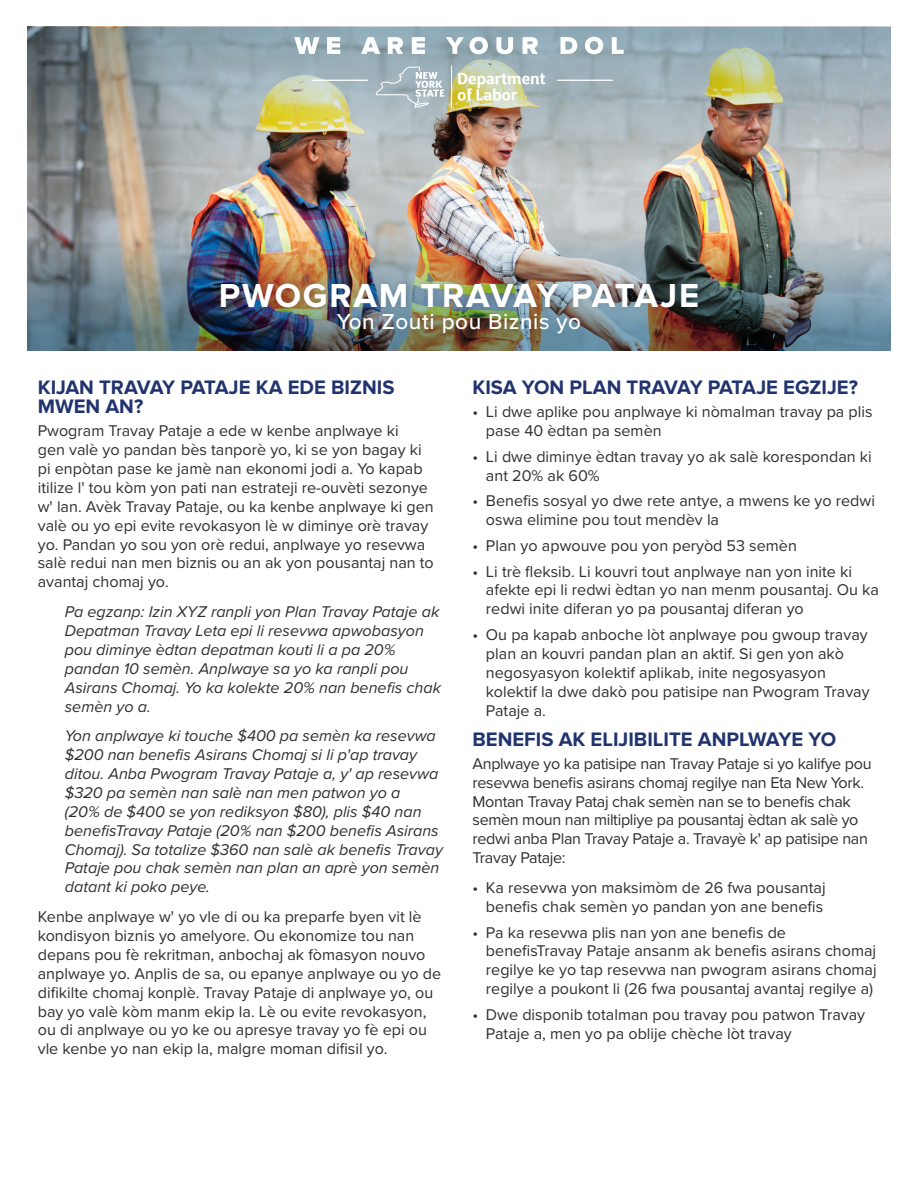
<style>
.page{position:relative;width:918px;height:1188px;background:#fff}
.page>*{position:absolute;margin:0;border:0;box-sizing:border-box;transform-origin:0 0}
.t1{font:700 34.5px "Proxima Nova";letter-spacing:.05em;color:#fff}
.t2{font:500 22.5px "Proxima Nova";letter-spacing:.025em;color:#fff}
.t3{font:700 20.25px/18.9px "Proxima Nova";color:#22346f}
.t4{font:16.2px/18.9px "Proxima Nova";color:#312f30}
.t5{font:italic 16.2px/18.9px "Proxima Nova";color:#312f30}
.t6{font:16.2px/18.9px "Proxima Nova";letter-spacing:-.02em;color:#312f30}
</style>
<div class="page">
<img style="left:27px;top:162px;width:864px;height:73px">
<img style="left:27px;top:27px;width:864px;height:135px">
<img style="left:27px;top:235px;width:864px;height:116px">
<div style="left:215px;top:278px;width:488px;height:62px;background:#002953;opacity:.2"></div>
<hr style="left:557px;top:80px;width:56px;height:1px;background:#fff">
<hr style="left:312px;top:80px;width:56px;height:1px;background:#fff">
<svg style="left:294px;top:37px;width:26px;height:17px"></svg>
<svg style="left:327px;top:37px;width:13px;height:17px"></svg>
<svg style="left:361px;top:37px;width:19px;height:17px"></svg>
<svg style="left:388px;top:37px;width:15px;height:17px"></svg>
<svg style="left:412px;top:37px;width:13px;height:17px"></svg>
<svg style="left:446px;top:37px;width:18px;height:17px"></svg>
<svg style="left:470px;top:37px;width:18px;height:17px"></svg>
<svg style="left:496px;top:37px;width:17px;height:17px"></svg>
<svg style="left:523px;top:37px;width:15px;height:17px"></svg>
<svg style="left:560px;top:37px;width:17px;height:17px"></svg>
<svg style="left:585px;top:37px;width:18px;height:17px"></svg>
<svg style="left:612px;top:37px;width:12px;height:17px"></svg>
<svg style="left:458px;top:73px;width:87px;height:28px"></svg>
<hr style="left:451px;top:65px;width:1px;height:43px;background:#fff">
<svg style="left:376px;top:66px;width:69px;height:42px;background:#b0bfc6"></svg>
<h1 class="t1" style="left:219px;top:276px;width:482px">PWOGRAM TRAVAY PATAJE</h1>
<h2 class="t2" style="left:337px;top:305px;width:246px">Yon Zouti pou Biznis yo</h2>
<p class="t3" style="left:38px;top:378px;width:358px">KIJAN TRAVAY PATAJE KA EDE BIZNIS<br>MWEN AN?</p>
<p class="t4" style="left:38px;top:421px;width:398px">Pwogram Travay Pataje a ede w kenbe anplwaye ki<br>gen valè yo pandan bès tanporè yo, ki se yon bagay ki pi enpòtan pase ke jamè nan ekonomi jodi a. Yo kapab itilize l' tou kòm yon pati nan estrateji re-ouvèti sezonye w' lan. Avèk Travay Pataje, ou ka kenbe anplwaye ki gen valè ou yo epi evite revokasyon lè w diminye orè travay yo. Pandan yo sou yon orè redui, anplwaye yo resevwa salè redui nan men biznis ou an ak yon pousantaj nan to avantaj chomaj yo.</p>
<p class="t5" style="left:65px;top:601px;width:378px">Pa egzanp: Izin XYZ ranpli yon Plan Travay Pataje ak Depatman Travay Leta epi li resevwa apwobasyon pou diminye èdtan depatman kouti li a pa 20% pandan 10 semèn. Anplwaye sa yo ka ranpli pou Asirans Chomaj. Yo ka kolekte 20% nan benefis chak semèn yo a.</p>
<p class="t5" style="left:65px;top:726px;width:380px">Yon anplwaye ki touche $400 pa semèn ka resevwa $200 nan benefis Asirans Chomaj si li p'ap travay ditou. Anba Pwogram Travay Pataje a, y' ap resevwa $320 pa semèn nan salè nan men patwon yo a<br>(20% de $400 se yon rediksyon $80), plis $40 nan benefisTravay Pataje (20% nan $200 benefis Asirans Chomaj). Sa totalize $360 nan salè ak benefis Travay Pataje pou chak semèn nan plan an aprè yon semèn datant ki poko peye.</p>
<p class="t4" style="left:38px;top:907px;width:405px">Kenbe anplwaye w' yo vle di ou ka preparfe byen vit lè kondisyon biznis yo amelyore. Ou ekonomize tou nan depans pou fè rekritman, anbochaj ak fòmasyon nouvo anplwaye yo. Anplis de sa, ou epanye anplwaye ou yo de difikilte chomaj konplè. Travay Pataje di anplwaye yo, ou bay yo valè kòm manm ekip la. Lè ou evite revokasyon, ou di anplwaye ou yo ke ou apresye travay yo fè epi ou vle kenbe yo nan ekip la, malgre moman difisil yo.</p>
<p class="t3" style="left:472px;top:378px;width:387px">KISA YON PLAN TRAVAY PATAJE EGZIJE?</p>
<p class="t4" style="left:486px;top:402px;width:388px;text-indent:-13px">• Li dwe aplike pou anplwaye ki nòmalman travay pa plis pase 40 èdtan pa semèn</p>
<p class="t4" style="left:486px;top:446px;width:387px;text-indent:-13px">• Li dwe diminye èdtan travay yo ak salè korespondan ki ant 20% ak 60%</p>
<p class="t4" style="left:486px;top:491px;width:391px;text-indent:-13px">• Benefis sosyal yo dwe rete antye, a mwens ke yo redwi oswa elimine pou tout mendèv la</p>
<p class="t4" style="left:472px;top:535px;width:326px">• Plan yo apwouve pou yon peryòd 53 semèn</p>
<p class="t4" style="left:486px;top:561px;width:394px;text-indent:-13px">• Li trè fleksib. Li kouvri tout anplwaye nan yon inite ki afekte epi li redwi èdtan yo nan menm pousantaj. Ou ka redwi inite diferan yo pa pousantaj diferan yo</p>
<p class="t4" style="left:486px;top:624px;width:385px;text-indent:-13px">• Ou pa kapab anboche lòt anplwaye pou gwoup travay plan an kouvri pandan plan an aktif. Si gen yon akò negosyasyon kolektif aplikab, inite negosyasyon kolektif la dwe dakò pou patisipe nan Pwogram Travay Pataje a.</p>
<p class="t3" style="left:472px;top:730px;width:365px">BENEFIS AK ELIJIBILITE ANPLWAYE YO</p>
<p class="t6" style="left:472px;top:753px;width:401px">Anplwaye yo ka patisipe nan Travay Pataje si yo kalifye pou resevwa benefis asirans chomaj regilye nan Eta New York.<br>Montan Travay Pataj chak semèn nan se to benefis chak semèn moun nan miltipliye pa pousantaj èdtan ak salè yo redwi anba Plan Travay Pataje a. Travayè k' ap patisipe nan Travay Pataje:</p>
<p class="t4" style="left:472px;top:877px;width:355px;text-align:right">• Ka resevwa yon maksimòm de 26 fwa pousantaj benefis chak semèn yo pandan yon ane benefis</p>
<p class="t4" style="left:486px;top:922px;width:392px;text-indent:-13px">• Pa ka resevwa plis nan yon ane benefis de benefisTravay Pataje ansanm ak benefis asirans chomaj regilye ke yo tap resevwa nan pwogram asirans chomaj regilye a poukont li (26 fwa pousantaj avantaj regilye a)</p>
<p class="t4" style="left:486px;top:1004px;width:381px;text-indent:-13px">• Dwe disponib totalman pou travay pou patwon Travay<br>Pataje a, men yo pa oblije chèche lòt travay</p>
</div>
